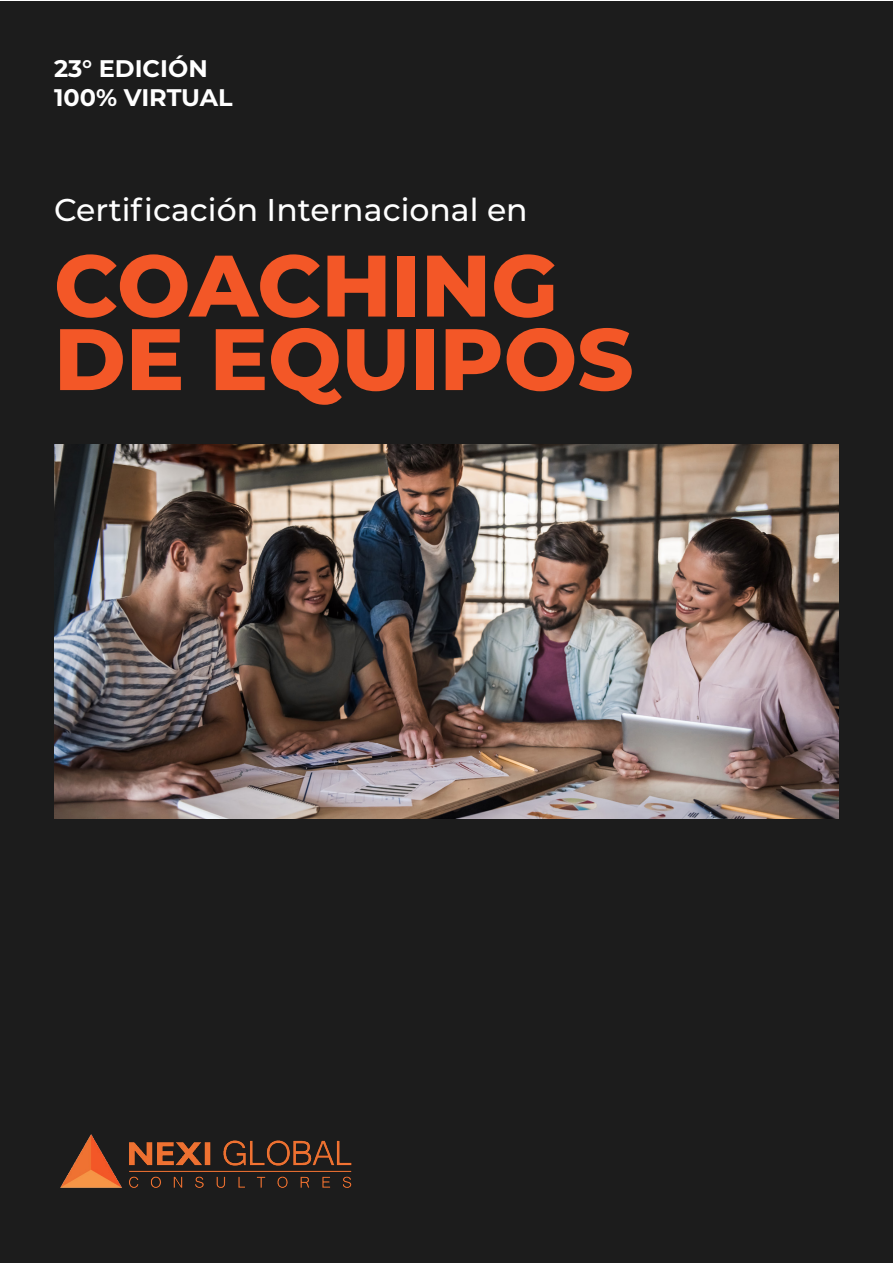
<style>
.page{position:relative;width:893px;height:1263px;background:#fff}
.page>*{position:absolute;margin:0;border:0;box-sizing:border-box;transform-origin:0 0}
.t1{font:800 87px/73.5px "Montserrat";color:#f35727}
.t2{font:500 31.5px "Montserrat";color:#fff}
.t3{font:700 24px/28.8px "Montserrat";color:#fff}
</style>
<div class="page">
<div style="left:1px;top:1px;width:892px;height:1261px;background:#1c1c1c"></div>
<img style="left:54px;top:445px;width:785px;height:373px">
<img style="left:60px;top:1134px;width:292px;height:54px">
<p class="t3" style="left:54px;top:53px;width:180px">23° EDICIÓN<br>100% VIRTUAL</p>
<p class="t2" style="left:54px;top:188px;width:475px">Certificación Internacional en</p>
<h1 class="t1" style="left:54px;top:244px;width:581px">COACHING<br>DE EQUIPOS</h1>
</div>
